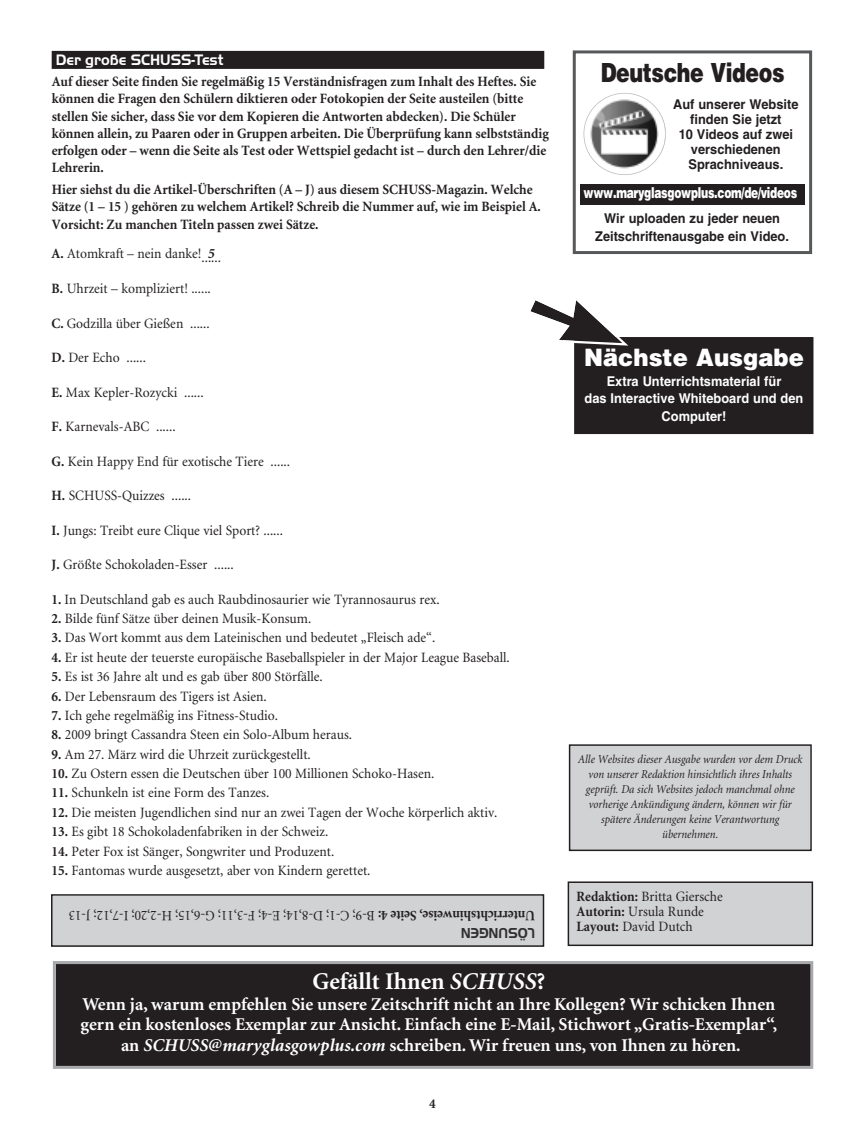
<style>
.page{position:relative;width:864px;height:1121px;background:#fff}
.page>*{position:absolute;margin:0;border:0;box-sizing:border-box;transform-origin:0 0}
.t1{font:900 26.4px "Helvetica LT";letter-spacing:-.02em;color:#231f20;scale:.78 1}
.t2{font:700 24px "Minion";color:#fff}
.t3{font:900 24px "Helvetica LT";color:#fff;scale:.95 1}
.t4{font:700 18px/20.4px "Minion";color:#fff;text-align:center}
.t5{font:700 15.75px "Handel Gothic EF";color:#fff;scale:.95 1}
.t6{font:900 15px "Helvetica LT";letter-spacing:-.025em;color:#fff;scale:.71 1}
.t7{font:700 15px "Handel Gothic EF";color:#312f30;scale:.92 1}
.t8{font:14.25px/15.1px "Minion";color:#231f20;scale:.95 1}
.t9{font:700 14.25px/17.2px "Minion";color:#231f20;scale:.95 1}
.t10{font:700 13.5px/15px "Helvetica LT";color:#231f20;text-align:center;scale:.95 1}
.t11{font:700 13.5px/17.2px "Helvetica LT";color:#fff;text-align:center;scale:.95 1}
.t12{font:700 13.5px "Minion";color:#231f20}
.t13{font:italic 12px/15px "Minion";color:#231f20;text-align:center;scale:.92 1}
.s1{font-weight:700}
.s2{font-weight:700;font-style:italic}
.s3{font-style:italic}
</style>
<div class="page">
<div style="left:569px;top:882px;width:243px;height:62px;background:#d1d2d4"></div>
<div style="left:568px;top:881px;width:245px;height:64px;border:2px solid #231f20"></div>
<div style="left:570px;top:745px;width:240px;height:104px;background:#d1d2d4"></div>
<div style="left:569px;top:744px;width:243px;height:106px;border:2px solid #231f20"></div>
<div style="left:52px;top:51px;width:492px;height:18px;background:#231f20"></div>
<div style="left:53px;top:895px;width:490px;height:50px;background:#d1d2d4"></div>
<div style="left:51px;top:893px;width:493px;height:53px;border:2px solid #231f20"></div>
<div style="left:56px;top:963px;width:754px;height:102px;background:#231f20"></div>
<div style="left:53px;top:960px;width:760px;height:108px;border:3px solid #a8a9ad"></div>
<div style="left:573px;top:50px;width:239px;height:204px;border:3px solid #57585a"></div>
<img style="left:584px;top:93px;width:82px;height:82px">
<div style="left:584px;top:93px;width:82px;height:82px;border:2px solid #bcbdc0;border-radius:50%"></div>
<div style="left:580px;top:184px;width:224px;height:20px;background:#231f20"></div>
<div style="left:577px;top:340px;width:233px;height:91px;background:#231f20"></div>
<div style="left:574px;top:337px;width:239px;height:97px;border:3px solid #231f20"></div>
<svg style="left:530px;top:300px;width:98px;height:45px"></svg>
<p class="t5" style="left:56px;top:50px;width:178px">Der große SCHUSS-Test</p>
<p class="t9" style="left:52px;top:74px;width:525px">Auf dieser Seite finden Sie regelmäßig 15 Verständnisfragen zum Inhalt des Heftes. Sie können die Fragen den Schülern diktieren oder Fotokopien der Seite austeilen (bitte stellen Sie sicher, dass Sie vor dem Kopieren die Antworten abdecken). Die Schüler können allein, zu Paaren oder in Gruppen arbeiten. Die Überprüfung kann selbstständig erfolgen oder – wenn die Seite als Test oder Wettspiel gedacht ist – durch den Lehrer/die Lehrerin.</p>
<p class="t9" style="left:52px;top:182px;width:517px">Hier siehst du die Artikel-Überschriften (A – J) aus diesem SCHUSS-Magazin. Welche<br>Sätze (1 – 15 ) gehören zu welchem Artikel? Schreib die Nummer auf, wie im Beispiel A.<br>Vorsicht: Zu manchen Titeln passen zwei Sätze.</p>
<p class="t8" style="left:52px;top:247px;width:173px"><span class="s1">A.</span> Atomkraft – nein danke! <span class="s2">5</span></p>
<p class="t8" style="left:52px;top:282px;width:169px"><span class="s1">B.</span> Uhrzeit – kompliziert! ......</p>
<p class="t8" style="left:52px;top:316px;width:168px"><span class="s1">C.</span> Godzilla über Gießen ......</p>
<p class="t8" style="left:52px;top:351px;width:101px"><span class="s1">D.</span> Der Echo ......</p>
<p class="t8" style="left:52px;top:385px;width:162px"><span class="s1">E.</span> Max Kepler-Rozycki ......</p>
<p class="t8" style="left:52px;top:420px;width:132px"><span class="s1">F.</span> Karnevals-ABC ......</p>
<p class="t8" style="left:52px;top:454px;width:253px"><span class="s1">G.</span> Kein Happy End für exotische Tiere ......</p>
<p class="t8" style="left:52px;top:489px;width:148px"><span class="s1">H.</span> SCHUSS-Quizzes ......</p>
<p class="t8" style="left:52px;top:523px;width:245px"><span class="s1">I.</span> Jungs: Treibt eure Clique viel Sport? ......</p>
<p class="t8" style="left:52px;top:558px;width:193px"><span class="s1">J.</span> Größte Schokoladen-Esser ......</p>
<p class="t8" style="left:52px;top:592px;width:410px"><span class="s1">1.</span> In Deutschland gab es auch Raubdinosaurier wie Tyrannosaurus rex.</p>
<p class="t8" style="left:52px;top:612px;width:275px"><span class="s1">2.</span> Bilde fünf Sätze über deinen Musik-Konsum.</p>
<p class="t8" style="left:52px;top:631px;width:406px"><span class="s1">3.</span> Das Wort kommt aus dem Lateinischen und bedeutet „Fleisch ade“.</p>
<p class="t8" style="left:52px;top:650px;width:484px"><span class="s1">4.</span> Er ist heute der teuerste europäische Baseballspieler in der Major League Baseball.</p>
<p class="t8" style="left:52px;top:670px;width:287px"><span class="s1">5.</span> Es ist 36 Jahre alt und es gab über 800 Störfälle.</p>
<p class="t8" style="left:52px;top:689px;width:228px"><span class="s1">6.</span> Der Lebensraum des Tigers ist Asien.</p>
<p class="t8" style="left:52px;top:708px;width:240px"><span class="s1">7.</span> Ich gehe regelmäßig ins Fitness-Studio.</p>
<p class="t8" style="left:52px;top:728px;width:318px"><span class="s1">8.</span> 2009 bringt Cassandra Steen ein Solo-Album heraus.</p>
<p class="t8" style="left:52px;top:747px;width:274px"><span class="s1">9.</span> Am 27. März wird die Uhrzeit zurückgestellt.</p>
<p class="t8" style="left:52px;top:766px;width:405px"><span class="s1">10.</span> Zu Ostern essen die Deutschen über 100 Millionen Schoko-Hasen.</p>
<p class="t8" style="left:52px;top:786px;width:231px"><span class="s1">11.</span> Schunkeln ist eine Form des Tanzes.</p>
<p class="t8" style="left:52px;top:805px;width:471px"><span class="s1">12.</span> Die meisten Jugendlichen sind nur an zwei Tagen der Woche körperlich aktiv.</p>
<p class="t8" style="left:52px;top:824px;width:293px"><span class="s1">13.</span> Es gibt 18 Schokoladenfabriken in der Schweiz.</p>
<p class="t8" style="left:52px;top:844px;width:299px"><span class="s1">14.</span> Peter Fox ist Sänger, Songwriter und Produzent.</p>
<p class="t8" style="left:52px;top:863px;width:337px"><span class="s1">15.</span> Fantomas wurde ausgesetzt, aber von Kindern gerettet.</p>
<p class="t8" style="left:202px;top:251px;width:22px">......</p>
<p class="t8" style="left:535px;top:921px;width:493px;rotate:-180deg"><span class="s1">Unterrichtshinweise, Seite 4:</span> B-9; C-1; D-8,14; E-4; F-3,11; G-6,15; H-2,20; I-7,12; J-13</p>
<p class="t7" style="left:535px;top:941px;width:82px;rotate:-180deg">LÖSUNGEN</p>
<h1 class="t1" style="left:601px;top:63px;width:237px">Deutsche Videos</h1>
<p class="t10" style="left:673px;top:98px;width:134px">Auf unserer Website finden Sie jetzt<br>10 Videos auf zwei verschiedenen<br>Sprachniveaus.</p>
<p class="t6" style="left:584px;top:187px;width:302px">www.maryglasgowplus.com/de/videos</p>
<p class="t10" style="left:595px;top:211px;width:206px;line-height:17.2px">Wir uploaden zu jeder neuen<br>Zeitschriftenausgabe ein Video.</p>
<h2 class="t3" style="left:584px;top:348px;width:233px">Nächste Ausgabe</h2>
<p class="t11" style="left:585px;top:374px;width:232px">Extra Unterrichtsmaterial für<br>das Interactive Whiteboard und den<br>Computer!</p>
<p class="t13" style="left:578px;top:752px;width:245px">Alle Websites dieser Ausgabe wurden vor dem Druck von unserer Redaktion hinsichtlich ihres Inhalts geprüft. Da sich Websites jedoch manchmal ohne vorherige Ankündigung ändern, können wir für spätere Änderungen keine Verantwortung übernehmen.</p>
<p class="t8" style="left:577px;top:889px;width:155px"><span class="s1">Redaktion:</span> Britta Giersche<br><span class="s1">Autorin:</span> Ursula Runde<br><span class="s1">Layout:</span> David Dutch</p>
<h2 class="t2" style="left:312px;top:972px;width:234px">Gefällt Ihnen <span class="s3">SCHUSS</span>?</h2>
<p class="t4" style="left:81px;top:994px;width:698px">Wenn ja, warum empfehlen Sie unsere Zeitschrift nicht an Ihre Kollegen? Wir schicken Ihnen gern ein kostenloses Exemplar zur Ansicht. Einfach eine E-Mail, Stichwort „Gratis-Exemplar“, an <span class="s3">SCHUSS</span>@<span class="s3">maryglasgowplus.com</span> schreiben. Wir freuen uns, von Ihnen zu hören.</p>
<p class="t12" style="left:429px;top:1097px;width:8px">4</p>
</div>
